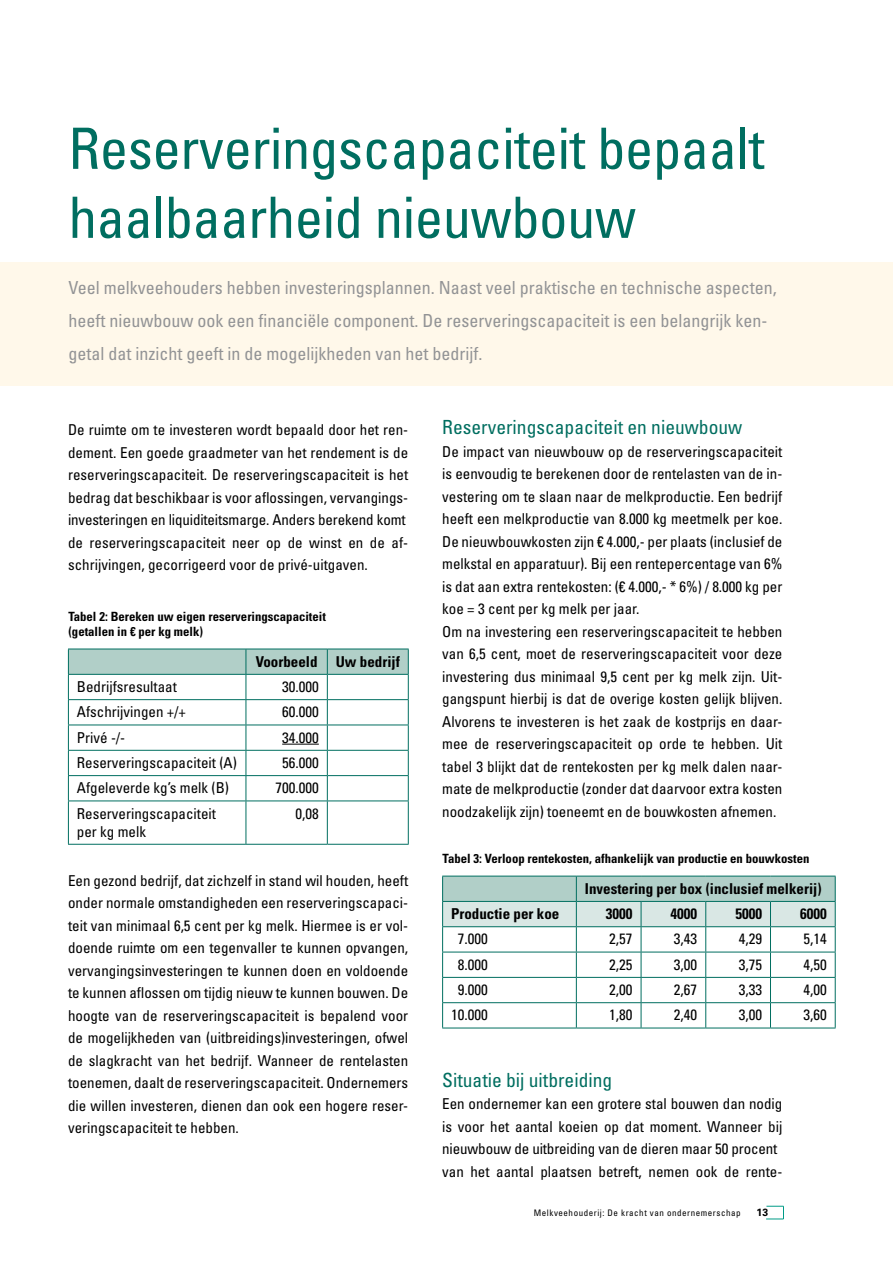
<style>
.page{position:relative;width:893px;height:1263px;background:#fff}
.page>*{position:absolute;margin:0;border:0;box-sizing:border-box;transform-origin:0 0}
.t1{font:condensed 57px/69px "Univers LT Std";letter-spacing:-.01em;color:#006e60}
.t2{font:condensed 19.5px "Univers LT Std";color:#006e60}
.t3{font:condensed 18px/33px "Univers LT Std";color:#929395}
.t4{font:condensed 15px/22.5px "Univers LT Std";color:#000}
.t5{font:700 condensed 15px "Univers LT Std";color:#000}
.t6{font:700 condensed 12.75px/15.3px "Univers LT Std";color:#000}
.t7{font:700 10.5px "Univers LT Std";color:#000}
.t8{font:condensed 9px "Univers LT Std";letter-spacing:.06em;color:#000}
</style>
<div class="page">
<div style="left:0;top:262px;width:893px;height:124px;background:#fff8ea"></div>
<svg style="left:68px;top:649px;width:341px;height:151px"></svg>
<hr style="left:68px;top:800px;width:178px;height:1px;background:#006e60">
<hr style="left:68px;top:801px;width:1px;height:43px;background:#006e60">
<hr style="left:246px;top:800px;width:81px;height:1px;background:#006e60">
<hr style="left:246px;top:801px;width:1px;height:43px;background:#006e60">
<hr style="left:327px;top:800px;width:82px;height:1px;background:#006e60">
<hr style="left:327px;top:801px;width:1px;height:43px;background:#006e60">
<hr style="left:408px;top:801px;width:1px;height:43px;background:#006e60">
<hr style="left:68px;top:844px;width:178px;height:1px;background:#006e60">
<hr style="left:246px;top:844px;width:81px;height:1px;background:#006e60">
<hr style="left:327px;top:844px;width:82px;height:1px;background:#006e60">
<hr style="left:282px;top:744px;width:37px;height:1px;background:#000">
<svg style="left:442px;top:877px;width:394px;height:151px"></svg>
<hr style="left:442px;top:1028px;width:134px;height:1px;background:#006e60">
<hr style="left:576px;top:1028px;width:65px;height:1px;background:#006e60">
<hr style="left:641px;top:1028px;width:65px;height:1px;background:#006e60">
<hr style="left:706px;top:1028px;width:64px;height:1px;background:#006e60">
<hr style="left:770px;top:1028px;width:66px;height:1px;background:#006e60">
<hr style="left:442px;top:876px;width:134px;height:1px;background:#006e60">
<hr style="left:576px;top:876px;width:65px;height:1px;background:#006e60">
<hr style="left:641px;top:876px;width:65px;height:1px;background:#006e60">
<hr style="left:706px;top:876px;width:64px;height:1px;background:#006e60">
<hr style="left:770px;top:876px;width:66px;height:1px;background:#006e60">
<svg style="left:766px;top:1206px;width:18px;height:13px"></svg>
<h1 class="t1" style="left:69px;top:113px;width:697px">Reserveringscapaciteit bepaalt haalbaarheid nieuwbouw</h1>
<p class="t3" style="left:69px;top:271px;width:710px">Veel melkveehouders hebben investeringsplannen. Naast veel praktische en technische aspecten, heeft nieuwbouw ook een financiële component. De reserveringscapaciteit is een belangrijk ken&shy;getal dat inzicht geeft in de mogelijkheden van het bedrijf.</p>
<p class="t4" style="left:68px;top:418px;width:342px">De ruimte om te investeren wordt bepaald door het ren&shy;dement. Een goede graadmeter van het rendement is de reserveringscapaciteit. De reserveringscapaciteit is het bedrag dat beschikbaar is voor aflossingen, vervangings&shy;investeringen en liquiditeitsmarge. Anders berekend komt de reserveringscapaciteit neer op de winst en de af&shy;schrijvingen, gecorrigeerd voor de privé-uitgaven.</p>
<p class="t6" style="left:68px;top:609px;width:259px">Tabel 2: Bereken uw eigen reserveringscapaciteit (getallen in € per kg melk)</p>
<p class="t5" style="left:256px;top:652px;width:146px">Voorbeeld Uw bedrijf</p>
<p class="t4" style="left:77px;top:675px;width:101px">Bedrijfsresultaat</p>
<p class="t4" style="left:282px;top:675px;width:38px">30.000</p>
<p class="t4" style="left:77px;top:700px;width:111px">Afschrijvingen +/+</p>
<p class="t4" style="left:282px;top:700px;width:38px">60.000</p>
<p class="t4" style="left:77px;top:726px;width:50px">Privé -/-</p>
<p class="t4" style="left:282px;top:726px;width:38px">34.000</p>
<p class="t4" style="left:77px;top:751px;width:161px">Reserveringscapaciteit (A)</p>
<p class="t4" style="left:282px;top:751px;width:38px">56.000</p>
<p class="t4" style="left:77px;top:776px;width:154px">Afgeleverde kg’s melk (B)</p>
<p class="t4" style="left:276px;top:776px;width:45px">700.000</p>
<p class="t4" style="left:77px;top:804px;width:141px;line-height:18px">Reserveringscapaciteit per kg melk</p>
<p class="t4" style="left:295px;top:802px;width:25px">0,08</p>
<p class="t4" style="left:68px;top:869px;width:342px;text-align:justify">Een gezond bedrijf, dat zichzelf in stand wil houden, heeft onder normale omstandigheden een reserveringscapaci&shy;teit van minimaal 6,5 cent per kg melk. Hiermee is er vol&shy;doende ruimte om een tegenvaller te kunnen opvangen, vervangingsinvesteringen te kunnen doen en voldoende te kunnen aflossen om tijdig nieuw te kunnen bouwen. De hoogte van de reserveringscapaciteit is bepalend voor de mogelijkheden van (uitbreidings)investeringen, ofwel de slagkracht van het bedrijf. Wanneer de rentelasten toenemen, daalt de reserveringscapaciteit. Ondernemers die willen investeren, dienen dan ook een hogere reser&shy;veringscapaciteit te hebben.</p>
<h2 class="t2" style="left:442px;top:415px;width:302px">Reserveringscapaciteit en nieuwbouw</h2>
<p class="t4" style="left:442px;top:440px;width:342px">De impact van nieuwbouw op de reserveringscapaciteit is eenvoudig te berekenen door de rentelasten van de in&shy;vestering om te slaan naar de melkproductie. Een bedrijf heeft een melkproductie van 8.000 kg meetmelk per koe.<br>De nieuwbouwkosten zijn € 4.000,- per plaats (inclusief de melkstal en apparatuur). Bij een rentepercentage van 6% is dat aan extra rentekosten: (€ 4.000,- * 6%) / 8.000 kg per koe = 3 cent per kg melk per jaar.<br>Om na investering een reserveringscapaciteit te hebben van 6,5 cent, moet de reserveringscapaciteit voor deze investering dus minimaal 9,5 cent per kg melk zijn. Uit&shy;gangspunt hierbij is dat de overige kosten gelijk blijven.<br>Alvorens te investeren is het zaak de kostprijs en daar&shy;mee de reserveringscapaciteit op orde te hebben. Uit tabel 3 blijkt dat de rentekosten per kg melk dalen naar&shy;mate de melkproductie (zonder dat daarvoor extra kosten noodzakelijk zijn) toeneemt en de bouwkosten afnemen.</p>
<p class="t6" style="left:443px;top:851px;width:368px">Tabel 3: Verloop rentekosten, afhankelijk van productie en bouwkosten</p>
<p class="t5" style="left:585px;top:879px;width:238px">Investering per box (inclusief melkerij)</p>
<p class="t5" style="left:451px;top:904px;width:110px">Productie per koe</p>
<p class="t5" style="left:606px;top:904px;width:28px">3000</p>
<p class="t5" style="left:671px;top:904px;width:28px">4000</p>
<p class="t5" style="left:735px;top:904px;width:28px">5000</p>
<p class="t5" style="left:800px;top:904px;width:28px">6000</p>
<p class="t4" style="left:458px;top:927px;width:31px">7.000</p>
<p class="t4" style="left:609px;top:927px;width:25px">2,57</p>
<p class="t4" style="left:674px;top:927px;width:25px">3,43</p>
<p class="t4" style="left:739px;top:927px;width:25px">4,29</p>
<p class="t4" style="left:803px;top:927px;width:25px">5,14</p>
<p class="t4" style="left:458px;top:953px;width:31px">8.000</p>
<p class="t4" style="left:609px;top:953px;width:25px">2,25</p>
<p class="t4" style="left:674px;top:953px;width:25px">3,00</p>
<p class="t4" style="left:739px;top:953px;width:25px">3,75</p>
<p class="t4" style="left:803px;top:953px;width:25px">4,50</p>
<p class="t4" style="left:458px;top:978px;width:31px">9.000</p>
<p class="t4" style="left:609px;top:978px;width:25px">2,00</p>
<p class="t4" style="left:674px;top:978px;width:25px">2,67</p>
<p class="t4" style="left:739px;top:978px;width:25px">3,33</p>
<p class="t4" style="left:803px;top:978px;width:25px">4,00</p>
<p class="t4" style="left:451px;top:1003px;width:38px">10.000</p>
<p class="t4" style="left:609px;top:1003px;width:25px">1,80</p>
<p class="t4" style="left:674px;top:1003px;width:25px">2,40</p>
<p class="t4" style="left:739px;top:1003px;width:25px">3,00</p>
<p class="t4" style="left:803px;top:1003px;width:25px">3,60</p>
<h2 class="t2" style="left:442px;top:1067px;width:172px">Situatie bij uitbreiding</h2>
<p class="t4" style="left:442px;top:1092px;width:342px">Een ondernemer kan een grotere stal bouwen dan nodig is voor het aantal koeien op dat moment. Wanneer bij nieuwbouw de uitbreiding van de dieren maar 50 procent van het aantal plaatsen betreft, nemen ook de rente-</p>
<p class="t8" style="left:534px;top:1207px;width:208px">Melkveehouderij: De kracht van ondernemerschap</p>
<p class="t7" style="left:756px;top:1206px;width:13px">13</p>
</div>
